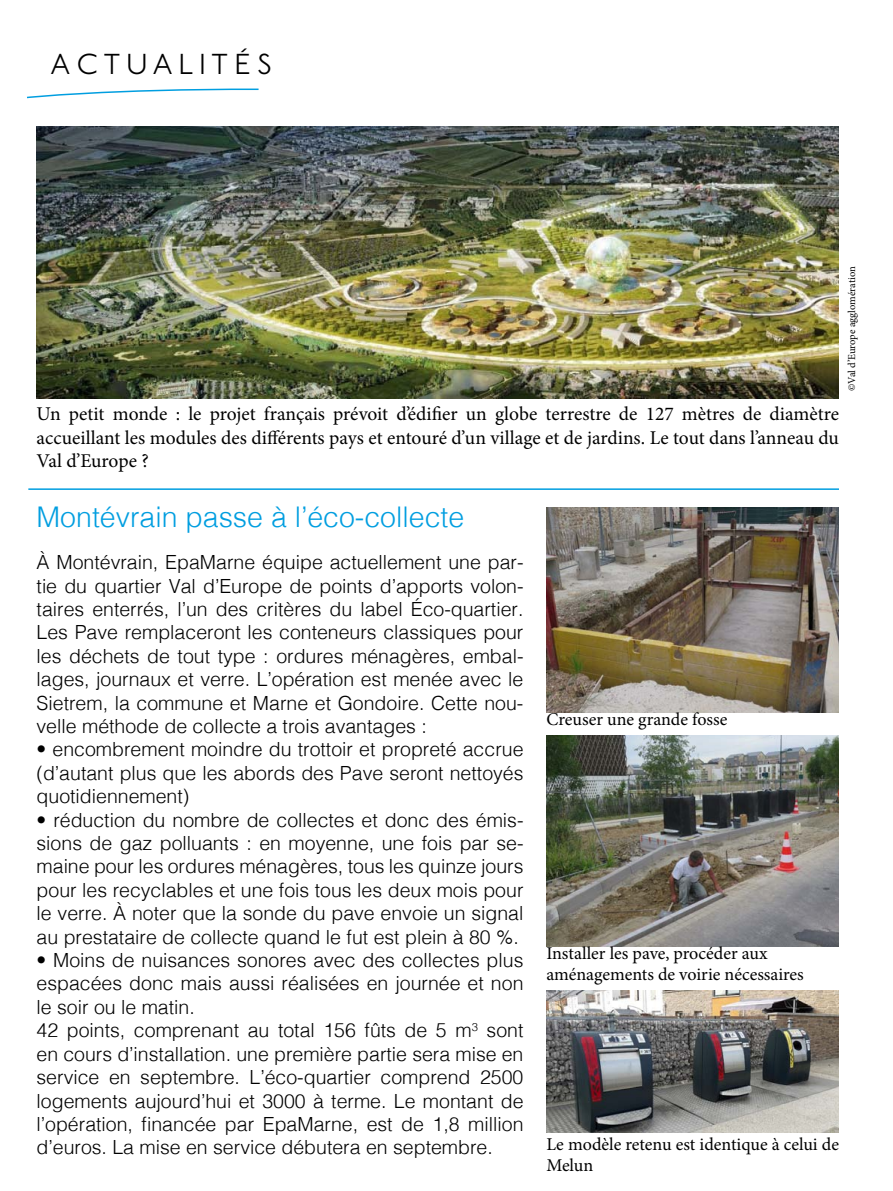
<style>
.page{position:relative;width:893px;height:1191px;background:#fff}
.page>*{position:absolute;margin:0;border:0;box-sizing:border-box;transform-origin:0 0}
.t1{font:300 30px "Johnston ITC Std";letter-spacing:.195em;color:#000}
.t2{font:300 28.5px "Helvetica";color:#009ee0}
.t3{font:300 19.5px/23.4px "Helvetica";color:#000;text-align:justify}
.t4{font:19.5px/23.4px "Minion Pro";letter-spacing:-.005em;color:#000;text-align:justify}
.t5{font:18px/21.6px "Minion Pro";color:#000}
.t6{font:10.5px "Minion Pro";color:#000}
</style>
<div class="page">
<img style="left:37px;top:126px;width:802px;height:272px">
<svg style="left:27px;top:88px;width:232px;height:11px"></svg>
<hr style="left:28px;top:488px;width:811px;height:2px;background:#009ee0">
<img style="left:546px;top:735px;width:293px;height:211px">
<img style="left:546px;top:507px;width:293px;height:205px">
<img style="left:546px;top:990px;width:293px;height:142px">
<h1 class="t1" style="left:51px;top:46px;width:223px">ACTUALITÉS</h1>
<p class="t4" style="left:37px;top:402px;width:804px">Un petit monde : le projet français prévoit d’édifier un globe terrestre de 127 mètres de diamètre accueillant les modules des différents pays et entouré d’un village et de jardins. Le tout dans l’anneau du Val d’Europe ?</p>
<p class="t6" style="left:845px;top:391px;width:126px;rotate:-90deg">©Val d’Europe agglomération</p>
<h2 class="t2" style="left:37px;top:492px;width:429px">Montévrain passe à l’éco-collecte</h2>
<p class="t3" style="left:37px;top:549px;width:488px">À Montévrain, EpaMarne équipe actuellement une par&shy;tie du quartier Val d’Europe de points d’apports volon&shy;taires enterrés, l’un des critères du label Éco-quartier.<br>Les Pave remplaceront les conteneurs classiques pour les déchets de tout type : ordures ménagères, embal&shy;lages, journaux et verre. L’opération est menée avec le Sietrem, la commune et Marne et Gondoire. Cette nou&shy;velle méthode de collecte a trois avantages :</p>
<p class="t3" style="left:37px;top:736px;width:488px">• encombrement moindre du trottoir et propreté accrue (d’autant plus que les abords des Pave seront nettoyés quotidiennement)</p>
<p class="t3" style="left:37px;top:806px;width:488px">• réduction du nombre de collectes et donc des émis&shy;sions de gaz polluants : en moyenne, une fois par se&shy;maine pour les ordures ménagères, tous les quinze jours pour les recyclables et une fois tous les deux mois pour le verre. À noter que la sonde du pave envoie un signal au prestataire de collecte quand le fut est plein à 80 %.</p>
<p class="t3" style="left:37px;top:947px;width:488px;text-align:left">• Moins de nuisances sonores avec des collectes plus espacées donc mais aussi réalisées en journée et non le soir ou le matin.<br>42 points, comprenant au total 156 fûts de 5 m<sup>3</sup> sont en cours d’installation. une première partie sera mise en service en septembre. L’éco-quartier comprend 2500 logements aujourd’hui et 3000 à terme. Le montant de l’opération, financée par EpaMarne, est de 1,8 million d’euros. La mise en service débutera en septembre.</p>
<p class="t5" style="left:546px;top:708px;width:183px">Creuser une grande fosse</p>
<p class="t5" style="left:546px;top:942px;width:259px">Installer les pave, procéder aux aménagements de voirie nécessaires</p>
<p class="t5" style="left:546px;top:1133px;width:294px">Le modèle retenu est identique à celui de<br>Melun</p>
</div>
